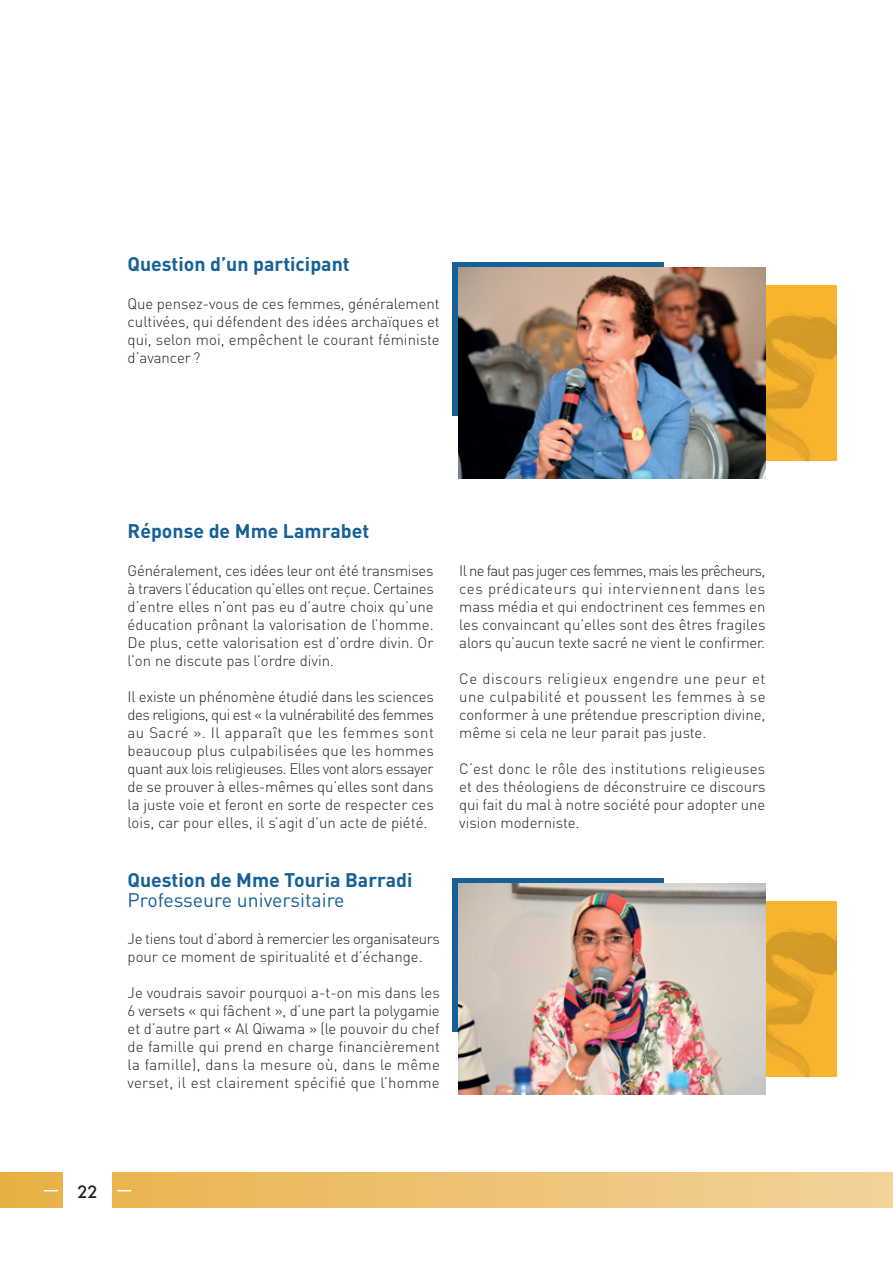
<style>
.page{position:relative;width:893px;height:1263px;background:#fff}
.page>*{position:absolute;margin:0;border:0;box-sizing:border-box;transform-origin:0 0}
.t1{font:700 19.5px "DIN";color:#156197}
.t2{font:19.5px "DIN";color:#156197}
.t3{font:500 16.5px "Futura";color:#231f20}
.t4{font:300 15px/18px "DIN";color:#231f20;text-align:justify}
.t5{font:300 15px/18px "DIN";letter-spacing:-.025em;color:#231f20}
</style>
<div class="page">
<div style="left:0;top:1172px;width:893px;height:36px;background:linear-gradient(to right,#e9b045,#f3d29c)"></div>
<svg style="left:44px;top:1190px;width:14px;height:1px"></svg>
<svg style="left:117px;top:1190px;width:14px;height:1px"></svg>
<div style="left:64px;top:1161px;width:48px;height:59px;background:#fff"></div>
<svg style="left:452px;top:262px;width:212px;height:154px;background:#276590"></svg>
<img style="left:765px;top:294px;width:71px;height:167px">
<img style="left:459px;top:268px;width:306px;height:211px">
<svg style="left:452px;top:878px;width:212px;height:153px;background:#31709c"></svg>
<img style="left:765px;top:910px;width:71px;height:167px">
<img style="left:459px;top:884px;width:306px;height:211px">
<h1 class="t1" style="left:128px;top:252px;width:224px">Question d’un participant</h1>
<p class="t4" style="left:128px;top:294px;width:314px">Que pensez-vous de ces femmes, généralement cultivées, qui défendent des idées archaïques et qui, selon moi, empêchent le courant féministe d’avancer ?</p>
<h1 class="t1" style="left:128px;top:518px;width:243px">Réponse de Mme Lamrabet</h1>
<p class="t4" style="left:128px;top:562px;width:308px">Généralement, ces idées leur ont été transmises à travers l’éducation qu’elles ont reçue. Certaines d’entre elles n’ont pas eu d’autre choix qu’une éducation prônant la valorisation de l’homme.<br>De plus, cette valorisation est d’ordre divin. Or l’on ne discute pas l’ordre divin.</p>
<p class="t4" style="left:128px;top:688px;width:308px">Il existe un phénomène étudié dans les sciences des religions, qui est « la vulnérabilité des femmes au Sacré ». Il apparaît que les femmes sont beaucoup plus culpabilisées que les hommes quant aux lois religieuses. Elles vont alors essayer de se prouver à elles-mêmes qu’elles sont dans la juste voie et feront en sorte de respecter ces lois, car pour elles, il s’agit d’un acte de piété.</p>
<h1 class="t1" style="left:128px;top:867px;width:287px">Question de Mme Touria Barradi</h1>
<h1 class="t2" style="left:128px;top:887px;width:219px">Professeure universitaire</h1>
<p class="t5" style="left:128px;top:930px;width:314px">Je tiens tout d’abord à remercier les organisateurs pour ce moment de spiritualité et d’échange.</p>
<p class="t4" style="left:128px;top:984px;width:314px">Je voudrais savoir pourquoi a-t-on mis dans les 6 versets « qui fâchent », d’une part la polygamie et d’autre part « Al Qiwama » (le pouvoir du chef de famille qui prend en charge financièrement la famille), dans la mesure où, dans le même verset, il est clairement spécifié que l’homme</p>
<p class="t4" style="left:459px;top:562px;width:308px">Il ne faut pas juger ces femmes, mais les prêcheurs, ces prédicateurs qui interviennent dans les mass média et qui endoctrinent ces femmes en les convaincant qu’elles sont des êtres fragiles alors qu’aucun texte sacré ne vient le confirmer.</p>
<p class="t4" style="left:459px;top:670px;width:308px">Ce discours religieux engendre une peur et une culpabilité et poussent les femmes à se conformer à une prétendue prescription divine, même si cela ne leur parait pas juste.</p>
<p class="t4" style="left:459px;top:760px;width:308px">C’est donc le rôle des institutions religieuses et des théologiens de déconstruire ce discours qui fait du mal à notre société pour adopter une vision moderniste.</p>
<p class="t3" style="left:77px;top:1180px;width:22px">22</p>
</div>
